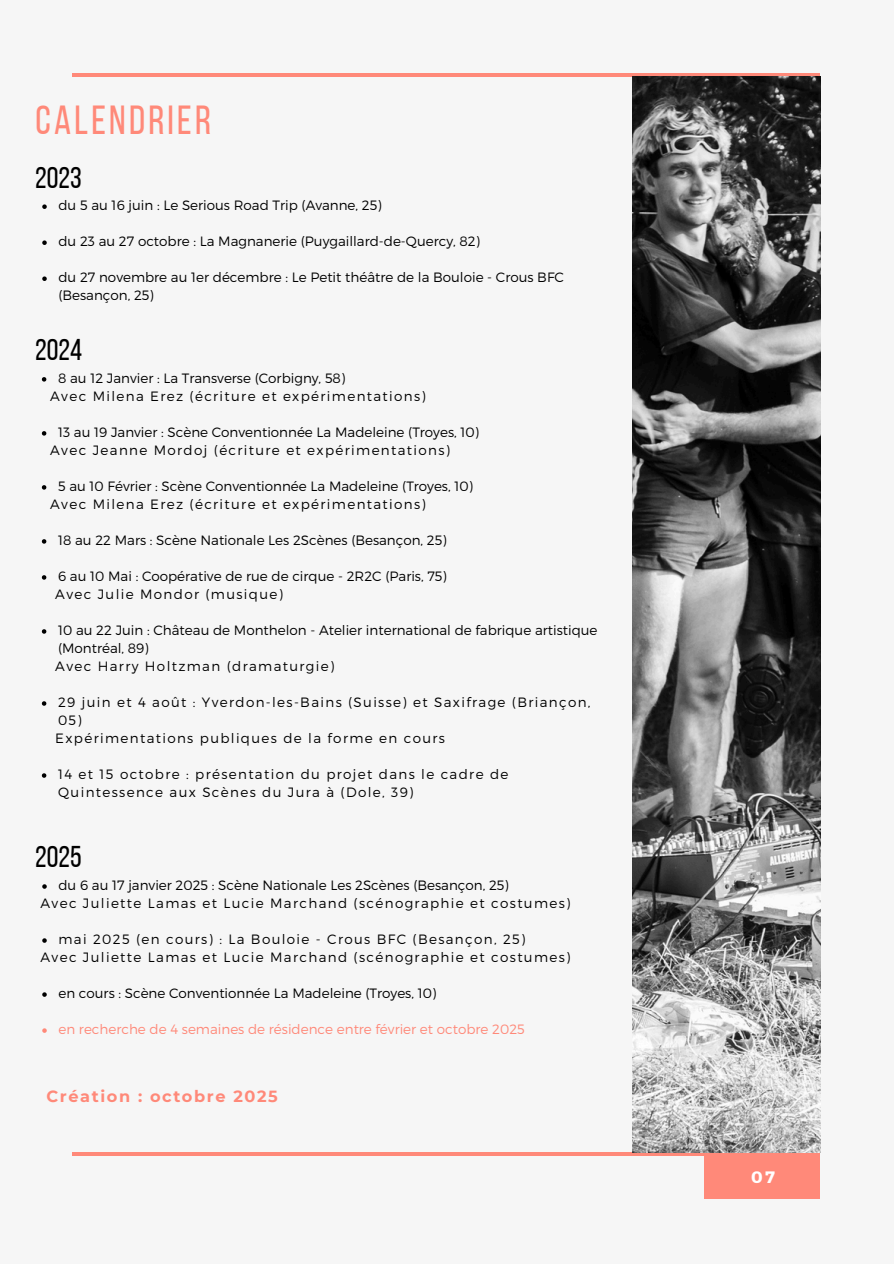
<style>
.page{position:relative;width:894px;height:1264px;background:#fff}
.page>*{position:absolute;margin:0;border:0;box-sizing:border-box;transform-origin:0 0}
.t1{font:40.5px "Bebas Neue";letter-spacing:.08em;color:#ff8979}
.t2{font:30px "Bebas Neue";color:#000}
.t3{font:700 16.5px "Montserrat";color:#fff}
.t4{font:700 16.2px "Montserrat";letter-spacing:.1em;color:#ff8979}
.t5{font:300 13.5px/18px "Montserrat";color:#000}
.t6{font:300 13.5px/18px "Montserrat";letter-spacing:.1em;color:#000}
.t7{font:300 13.5px "Montserrat";color:#ff8979}
</style>
<div class="page">
<div style="left:0;top:0;width:893px;height:1263px;background:#f6f6f6"></div>
<hr style="left:72px;top:73px;width:747px;height:4px;background:#ff8979">
<div style="left:704px;top:1152px;width:115px;height:46px;background:#ff8979"></div>
<hr style="left:72px;top:1152px;width:747px;height:3px;background:#ff8979">
<img style="left:632px;top:77px;width:188px;height:1075px">
<svg style="left:42px;top:204px;width:5px;height:5px"></svg>
<svg style="left:42px;top:240px;width:5px;height:5px"></svg>
<svg style="left:42px;top:276px;width:5px;height:5px"></svg>
<svg style="left:42px;top:377px;width:4px;height:4px"></svg>
<svg style="left:42px;top:431px;width:4px;height:4px"></svg>
<svg style="left:42px;top:485px;width:4px;height:4px"></svg>
<svg style="left:42px;top:539px;width:4px;height:4px"></svg>
<svg style="left:42px;top:575px;width:4px;height:4px"></svg>
<svg style="left:42px;top:629px;width:4px;height:4px"></svg>
<svg style="left:42px;top:701px;width:4px;height:4px"></svg>
<svg style="left:42px;top:773px;width:4px;height:4px"></svg>
<svg style="left:42px;top:884px;width:5px;height:4px"></svg>
<svg style="left:42px;top:938px;width:5px;height:4px"></svg>
<svg style="left:42px;top:992px;width:5px;height:4px"></svg>
<svg style="left:42px;top:1028px;width:5px;height:4px"></svg>
<h1 class="t1" style="left:35px;top:103px;width:177px">CALENDRIER</h1>
<h2 class="t2" style="left:35px;top:166px;width:48px">2023</h2>
<p class="t5" style="left:58px;top:195px;width:324px">du 5 au 16 juin : Le Serious Road Trip (Avanne, 25)</p>
<p class="t5" style="left:58px;top:231px;width:423px">du 23 au 27 octobre : La Magnanerie (Puygaillard-de-Quercy, 82)</p>
<p class="t5" style="left:58px;top:267px;width:507px">du 27 novembre au 1er décembre : Le Petit théâtre de la Bouloie - Crous BFC (Besançon, 25)</p>
<p class="t2" style="left:35px;top:337px;width:48px">2024</p>
<p class="t5" style="left:58px;top:368px;width:288px">8 au 12 Janvier : La Transverse (Corbigny, 58)</p>
<p class="t6" style="left:50px;top:386px;width:377px">Avec Milena Erez (écriture et expérimentations)</p>
<p class="t5" style="left:58px;top:422px;width:422px">13 au 19 Janvier : Scène Conventionnée La Madeleine (Troyes, 10)</p>
<p class="t6" style="left:50px;top:440px;width:401px">Avec Jeanne Mordoj (écriture et expérimentations)</p>
<p class="t5" style="left:58px;top:476px;width:416px">5 au 10 Février : Scène Conventionnée La Madeleine (Troyes, 10)</p>
<p class="t6" style="left:50px;top:494px;width:377px">Avec Milena Erez (écriture et expérimentations)</p>
<p class="t5" style="left:58px;top:530px;width:390px">18 au 22 Mars : Scène Nationale Les 2Scènes (Besançon, 25)</p>
<p class="t5" style="left:58px;top:566px;width:390px">6 au 10 Mai : Coopérative de rue de cirque - 2R2C (Paris, 75)</p>
<p class="t6" style="left:55px;top:584px;width:229px">Avec Julie Mondor (musique)</p>
<p class="t5" style="left:58px;top:620px;width:541px">10 au 22 Juin : Château de Monthelon - Atelier international de fabrique artistique (Montréal, 89)</p>
<p class="t6" style="left:55px;top:656px;width:280px">Avec Harry Holtzman (dramaturgie)</p>
<p class="t6" style="left:58px;top:692px;width:534px">29 juin et 4 août : Yverdon-les-Bains (Suisse) et Saxifrage (Briançon,<br>05)</p>
<p class="t6" style="left:55px;top:728px;width:391px">Expérimentations publiques de la forme en cours</p>
<h2 class="t6" style="left:58px;top:764px;width:452px">14 et 15 octobre : présentation du projet dans le cadre de<br>Quintessence aux Scènes du Jura à (Dole, 39)</h2>
<p class="t2" style="left:35px;top:844px;width:48px">2025</p>
<p class="t5" style="left:58px;top:875px;width:452px">du 6 au 17 janvier 2025 : Scène Nationale Les 2Scènes (Besançon, 25)</p>
<p class="t6" style="left:41px;top:893px;width:531px">Avec Juliette Lamas et Lucie Marchand (scénographie et costumes)</p>
<p class="t6" style="left:58px;top:929px;width:468px">mai 2025 (en cours) : La Bouloie - Crous BFC (Besançon, 25)</p>
<p class="t6" style="left:41px;top:947px;width:531px">Avec Juliette Lamas et Lucie Marchand (scénographie et costumes)</p>
<p class="t5" style="left:58px;top:983px;width:379px">en cours : Scène Conventionnée La Madeleine (Troyes, 10)</p>
<h3 class="t7" style="left:58px;top:1020px;width:467px">en recherche de 4 semaines de résidence entre février et octobre 2025</h3>
<h2 class="t4" style="left:46px;top:1086px;width:233px">Création : octobre 2025</h2>
<p class="t3" style="left:751px;top:1166px;width:25px">07</p>
</div>
